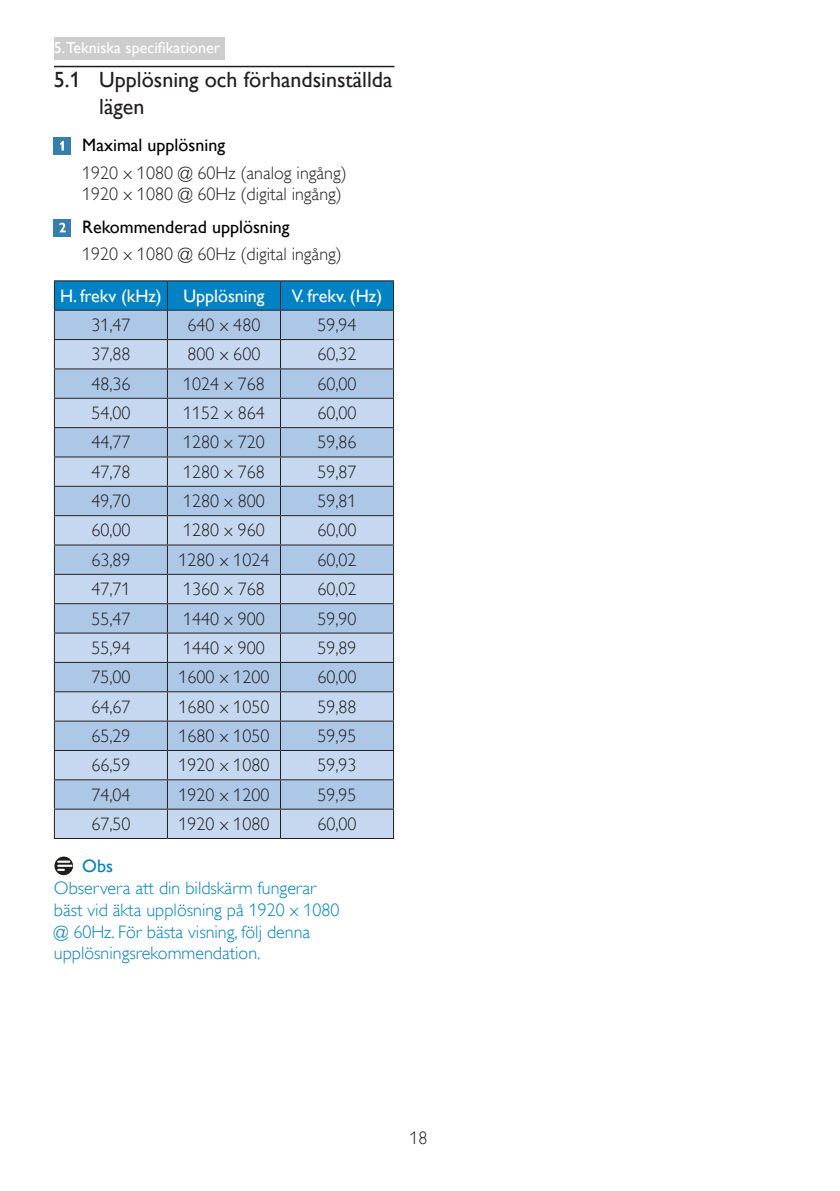
<style>
.page{position:relative;width:840px;height:1191px;background:#fff}
.page>*{position:absolute;margin:0;border:0;box-sizing:border-box;transform-origin:0 0}
.Heading_2{font:22px/26.4px "Gill Sans Alt One WGL";color:#231f20}
.chapter-paragraph{font:18px "Gill Sans Alt One WGL Light";color:#231f20}
.Note_body{font:18px/21.6px "Gill Sans Alt One WGL Light";color:#0082c5}
.Heading_4{font:18px "Gill Sans Alt One WGL";color:#000}
.chapter-paragraph-2{font:18px "Gill Sans Alt One WGL";color:#fff}
.Heading_4_Blue{font:18px "Gill Sans Alt One WGL";color:#0082c5}
.t1{font:16px "Gill Sans Alt One WGL";color:#fff}
</style>
<div class="page">
<div style="left:54px;top:37px;width:170px;height:23px;background:#cdcdcd"></div>
<hr style="left:54px;top:66px;width:340px;height:1px;background:#231f20">
<div style="left:54px;top:137px;width:17px;height:17px;background:#377eac"></div>
<svg style="left:60px;top:141px;width:4px;height:9px"></svg>
<div style="left:54px;top:219px;width:17px;height:17px;background:#377eac"></div>
<svg style="left:59px;top:223px;width:7px;height:9px"></svg>
<hr style="left:54px;top:280px;width:113px;height:1px;background:#231f20">
<hr style="left:167px;top:280px;width:113px;height:1px;background:#231f20">
<hr style="left:280px;top:280px;width:114px;height:1px;background:#231f20">
<svg style="left:54px;top:281px;width:340px;height:557px;background:#a9c3e0"></svg>
<hr style="left:167px;top:310px;width:113px;height:1px;background:#231f20">
<hr style="left:280px;top:310px;width:114px;height:1px;background:#231f20">
<hr style="left:54px;top:838px;width:113px;height:1px;background:#231f20">
<hr style="left:167px;top:838px;width:113px;height:1px;background:#231f20">
<hr style="left:280px;top:838px;width:114px;height:1px;background:#231f20">
<svg style="left:54px;top:856px;width:20px;height:19px"></svg>
<div style="left:54px;top:856px;width:20px;height:19px;border:1px solid #fff;border-radius:50%"></div>
<svg style="left:58px;top:860px;width:13px;height:11px"></svg>
<p class="t1" style="left:54px;top:36px;width:168px">5.Tekniska specifikationer</p>
<p class="Heading_2" style="left:99px;top:66px;width:294px;text-indent:-45px">5.1 Upplösning och förhandsinställda lägen</p>
<p class="Heading_4" style="left:82px;top:133px;width:144px">Maximal upplösning</p>
<p class="chapter-paragraph" style="left:82px;top:161px;width:266px">1920 x 1080 @ 60Hz (analog ingång)</p>
<p class="chapter-paragraph" style="left:82px;top:182px;width:261px">1920 x 1080 @ 60Hz (digital ingång)</p>
<p class="Heading_4" style="left:82px;top:215px;width:209px">Rekommenderad upplösning</p>
<p class="chapter-paragraph" style="left:82px;top:243px;width:261px">1920 x 1080 @ 60Hz (digital ingång)</p>
<p class="chapter-paragraph-2" style="left:60px;top:283px;width:103px">H. frekv (kHz)</p>
<p class="chapter-paragraph-2" style="left:183px;top:283px;width:83px">Upplösning</p>
<p class="chapter-paragraph-2" style="left:291px;top:283px;width:92px">V. frekv. (Hz)</p>
<p class="chapter-paragraph" style="left:91px;top:313px;width:41px">31,47</p>
<p class="chapter-paragraph" style="left:187px;top:313px;width:74px">640 x 480</p>
<p class="chapter-paragraph" style="left:317px;top:313px;width:41px">59,94</p>
<p class="chapter-paragraph" style="left:91px;top:342px;width:41px">37,88</p>
<p class="chapter-paragraph" style="left:187px;top:342px;width:74px">800 x 600</p>
<p class="chapter-paragraph" style="left:317px;top:342px;width:41px">60,32</p>
<p class="chapter-paragraph" style="left:91px;top:372px;width:41px">48,36</p>
<p class="chapter-paragraph" style="left:183px;top:372px;width:83px">1024 x 768</p>
<p class="chapter-paragraph" style="left:317px;top:372px;width:41px">60,00</p>
<p class="chapter-paragraph" style="left:91px;top:401px;width:41px">54,00</p>
<p class="chapter-paragraph" style="left:183px;top:401px;width:83px">1152 x 864</p>
<p class="chapter-paragraph" style="left:317px;top:401px;width:41px">60,00</p>
<p class="chapter-paragraph" style="left:91px;top:430px;width:41px">44,77</p>
<p class="chapter-paragraph" style="left:183px;top:430px;width:83px">1280 x 720</p>
<p class="chapter-paragraph" style="left:317px;top:430px;width:41px">59,86</p>
<p class="chapter-paragraph" style="left:91px;top:460px;width:41px">47,78</p>
<p class="chapter-paragraph" style="left:183px;top:460px;width:83px">1280 x 768</p>
<p class="chapter-paragraph" style="left:317px;top:460px;width:41px">59,87</p>
<p class="chapter-paragraph" style="left:91px;top:489px;width:41px">49,70</p>
<p class="chapter-paragraph" style="left:183px;top:489px;width:83px">1280 x 800</p>
<p class="chapter-paragraph" style="left:317px;top:489px;width:41px">59,81</p>
<p class="chapter-paragraph" style="left:91px;top:518px;width:41px">60,00</p>
<p class="chapter-paragraph" style="left:183px;top:518px;width:83px">1280 x 960</p>
<p class="chapter-paragraph" style="left:317px;top:518px;width:41px">60,00</p>
<p class="chapter-paragraph" style="left:91px;top:548px;width:41px">63,89</p>
<p class="chapter-paragraph" style="left:178px;top:548px;width:92px">1280 x 1024</p>
<p class="chapter-paragraph" style="left:317px;top:548px;width:41px">60,02</p>
<p class="chapter-paragraph" style="left:91px;top:577px;width:41px">47,71</p>
<p class="chapter-paragraph" style="left:183px;top:577px;width:83px">1360 x 768</p>
<p class="chapter-paragraph" style="left:317px;top:577px;width:41px">60,02</p>
<p class="chapter-paragraph" style="left:91px;top:606px;width:41px">55,47</p>
<p class="chapter-paragraph" style="left:183px;top:606px;width:83px">1440 x 900</p>
<p class="chapter-paragraph" style="left:317px;top:606px;width:41px">59,90</p>
<p class="chapter-paragraph" style="left:91px;top:636px;width:41px">55,94</p>
<p class="chapter-paragraph" style="left:183px;top:636px;width:83px">1440 x 900</p>
<p class="chapter-paragraph" style="left:317px;top:636px;width:41px">59,89</p>
<p class="chapter-paragraph" style="left:91px;top:665px;width:41px">75,00</p>
<p class="chapter-paragraph" style="left:178px;top:665px;width:92px">1600 x 1200</p>
<p class="chapter-paragraph" style="left:317px;top:665px;width:41px">60,00</p>
<p class="chapter-paragraph" style="left:91px;top:694px;width:41px">64,67</p>
<p class="chapter-paragraph" style="left:178px;top:694px;width:92px">1680 x 1050</p>
<p class="chapter-paragraph" style="left:317px;top:694px;width:41px">59,88</p>
<p class="chapter-paragraph" style="left:91px;top:724px;width:41px">65,29</p>
<p class="chapter-paragraph" style="left:178px;top:724px;width:92px">1680 x 1050</p>
<p class="chapter-paragraph" style="left:317px;top:724px;width:41px">59,95</p>
<p class="chapter-paragraph" style="left:91px;top:753px;width:41px">66,59</p>
<p class="chapter-paragraph" style="left:178px;top:753px;width:92px">1920 x 1080</p>
<p class="chapter-paragraph" style="left:317px;top:753px;width:41px">59,93</p>
<p class="chapter-paragraph" style="left:91px;top:783px;width:41px">74,04</p>
<p class="chapter-paragraph" style="left:178px;top:783px;width:92px">1920 x 1200</p>
<p class="chapter-paragraph" style="left:317px;top:783px;width:41px">59,95</p>
<p class="chapter-paragraph" style="left:91px;top:812px;width:41px">67,50</p>
<p class="chapter-paragraph" style="left:178px;top:812px;width:92px">1920 x 1080</p>
<p class="chapter-paragraph" style="left:317px;top:812px;width:41px">60,00</p>
<p class="Heading_4_Blue" style="left:82px;top:853px;width:32px">Obs</p>
<p class="Note_body" style="left:54px;top:877px;width:287px">Observera att din bildskärm fungerar bäst vid äkta upplösning på 1920 x 1080 @ 60Hz. För bästa visning, följ denna upplösningsrekommendation.</p>
<p class="chapter-paragraph" style="left:409px;top:1126px;width:19px">18</p>
</div>
